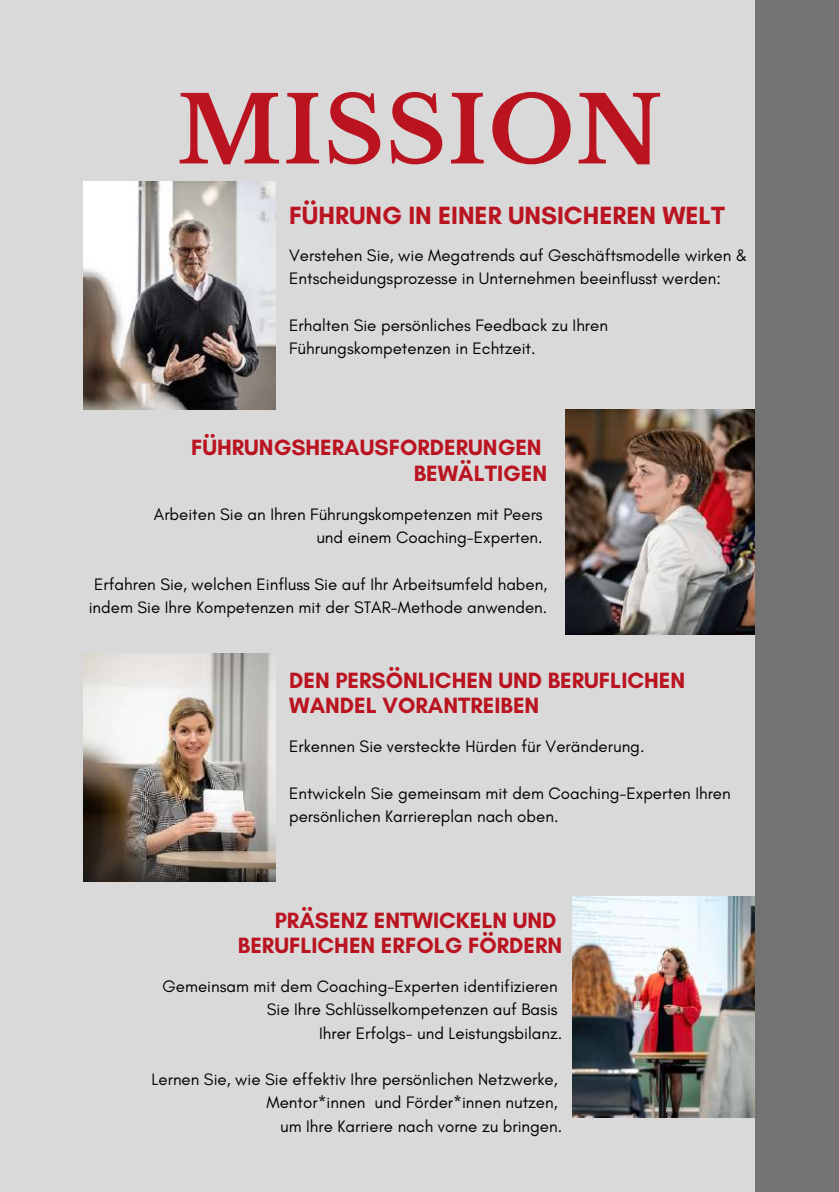
<style>
.page{position:relative;width:839px;height:1192px;background:#fff}
.page>*{position:absolute;margin:0;border:0;box-sizing:border-box;transform-origin:0 0}
.t1{font:700 91.6px "Libre Baskerville";letter-spacing:.015em;color:#ba1421}
.t2{font:700 25.4px "Glacial Indifference";color:#ba1421}
.t3{font:700 22.6px/25.4px "Glacial Indifference";color:#ba1421;text-align:right}
.t4{font:17px/23.2px "Glacial Indifference";color:#000}
.t5{font:16.8px/23.2px "Glacial Indifference";color:#000;text-align:right}
</style>
<div class="page">
<div style="left:0;top:0;width:838px;height:1190px;background:#d9d9d9"></div>
<img style="left:84px;top:182px;width:192px;height:227px">
<img style="left:566px;top:409px;width:188px;height:225px">
<img style="left:84px;top:653px;width:192px;height:228px">
<img style="left:572px;top:896px;width:183px;height:220px">
<div style="left:755px;top:0;width:83px;height:1191px;background:#737373"></div>
<h1 class="t1" style="left:177px;top:74px;width:486px">MISSION</h1>
<h2 class="t2" style="left:289px;top:199px;width:437px">FÜHRUNG IN EINER UNSICHEREN WELT</h2>
<p class="t4" style="left:289px;top:243px;width:460px">Verstehen Sie, wie Megatrends auf Geschäftsmodelle wirken &amp;<br>Entscheidungsprozesse in Unternehmen beeinflusst werden:</p>
<p class="t4" style="left:289px;top:313px;width:320px">Erhalten Sie persönliches Feedback zu Ihren<br>Führungskompetenzen in Echtzeit.</p>
<h3 class="t3" style="left:191px;top:434px;width:358px">FÜHRUNGSHERAUSFORDERUNGEN<br>BEWÄLTIGEN</h3>
<p class="t5" style="left:154px;top:502px;width:390px">Arbeiten Sie an Ihren Führungskompetenzen mit Peers und einem Coaching-Experten.</p>
<p class="t5" style="left:89px;top:572px;width:460px;text-align:center">Erfahren Sie, welchen Einfluss Sie auf Ihr Arbeitsumfeld haben, indem Sie Ihre Kompetenzen mit der STAR-Methode anwenden.</p>
<h3 class="t3" style="left:289px;top:667px;width:397px;text-align:left">DEN PERSÖNLICHEN UND BERUFLICHEN<br>WANDEL VORANTREIBEN</h3>
<p class="t5" style="left:289px;top:734px;width:357px">Erkennen Sie versteckte Hürden für Veränderung.</p>
<p class="t5" style="left:289px;top:780px;width:443px;text-align:left">Entwickeln Sie gemeinsam mit dem Coaching-Experten Ihren persönlichen Karriereplan nach oben.</p>
<h3 class="t3" style="left:238px;top:906px;width:326px">PRÄSENZ ENTWICKELN UND<br>BERUFLICHEN ERFOLG FÖRDERN</h3>
<p class="t5" style="left:163px;top:974px;width:401px">Gemeinsam mit dem Coaching-Experten identifizieren<br>Sie Ihre Schlüsselkompetenzen auf Basis<br>Ihrer Erfolgs- und Leistungsbilanz.</p>
<p class="t5" style="left:152px;top:1067px;width:412px">Lernen Sie, wie Sie effektiv Ihre persönlichen Netzwerke,<br>Mentor*innen und Förder*innen nutzen,<br>um Ihre Karriere nach vorne zu bringen.</p>
</div>
